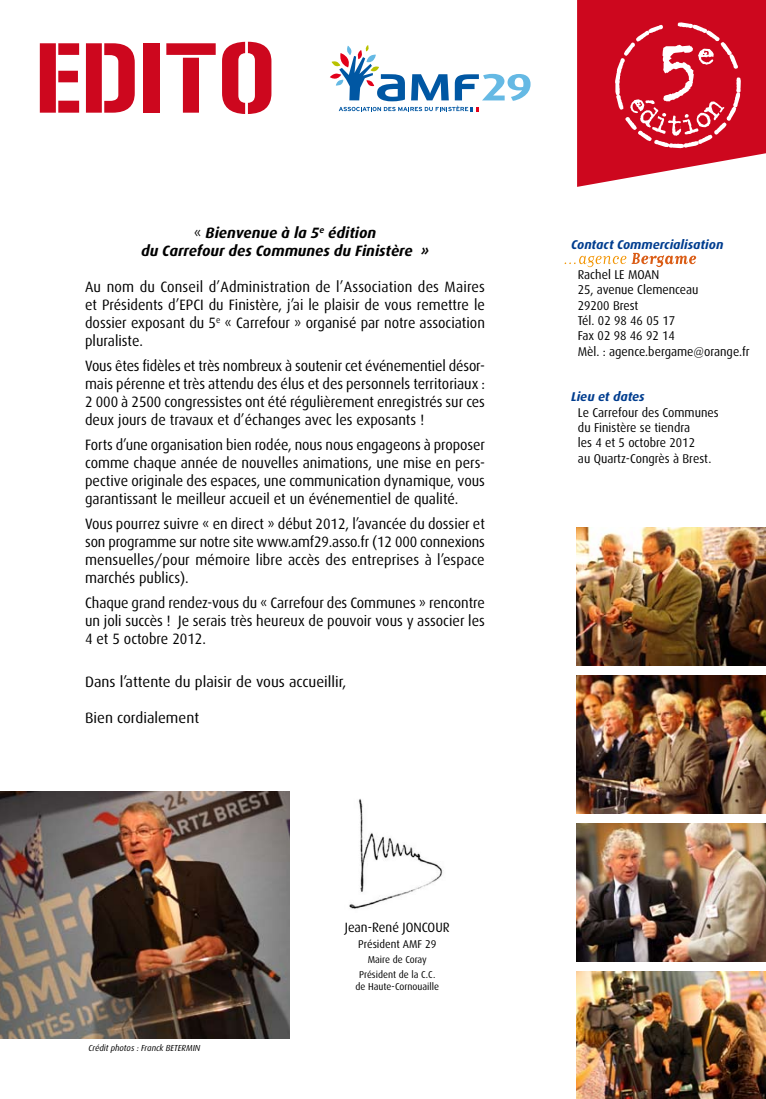
<style>
.page{position:relative;width:766px;height:1099px;background:#fff}
.page>*{position:absolute;margin:0;border:0;box-sizing:border-box;transform-origin:0 0}
.t1{font:98.25px "Gunplay";color:#cd071e}
.t2{font:15px/18px "Dax";color:#000;text-align:justify;scale:.95 1}
.t3{font:15px/18px "Dax";color:#000;text-align:justify;scale:.94 1}
.t4{font:15px/18px "Dax";color:#000;text-align:justify;scale:.96 1}
.t5{font:italic 700 15px/18px "Dax";color:#000;text-align:center}
.t6{font:15px "Dax";color:#000}
.t7{font:13.5px "Dax";color:#000;scale:.95 1}
.t8{font:12.75px/15.2px "Dax";color:#000;scale:.95 1}
.t9{font:italic 700 12.75px "Dax";color:#003d8f}
.t10{font:11.25px "Dax";color:#000;scale:.95 1}
.t11{font:10px/15.1px "Dax";color:#000;text-align:center;scale:.95 1}
.t12{font:italic 8.75px "Dax";color:#000;scale:.95 1}
.s1{font-weight:400;font-style:normal}
</style>
<div class="page">
<img style="left:349px;top:798px;width:95px;height:111px">
<svg style="left:577px;top:0;width:188px;height:187px;fill:#cd071e"></svg>
<img style="left:0;top:791px;width:289px;height:247px">
<img style="left:576px;top:823px;width:189px;height:138px">
<img style="left:576px;top:527px;width:189px;height:138px">
<img style="left:576px;top:675px;width:189px;height:138px">
<img style="left:576px;top:971px;width:189px;height:127px">
<svg style="left:615px;top:22px;width:125px;height:126px;background:#d53345"></svg>
<svg style="left:330px;top:45px;width:200px;height:66px"></svg>
<svg style="left:564px;top:253px;width:132px;height:14px"></svg>
<h1 class="t1" style="left:35px;top:25px;width:241px">edito</h1>
<p class="t5" style="left:141px;top:223px;width:289px"><span class="s1">«</span> Bienvenue à la 5<sup>e</sup> édition<br>du Carrefour des Communes du Finistère »</p>
<p class="t4" style="left:85px;top:277px;width:418px">Au nom du Conseil d’Administration de l’Association des Maires et Présidents d’EPCI du Finistère, j’ai le plaisir de vous remettre le dossier exposant du 5<sup>e</sup> « Carrefour » organisé par notre association pluraliste.</p>
<p class="t3" style="left:85px;top:357px;width:427px">Vous êtes fidèles et très nombreux à soutenir cet événementiel désor&shy;mais pérenne et très attendu des élus et des personnels territoriaux :<br>2 000 à 2500 congressistes ont été régulièrement enregistrés sur ces deux jours de travaux et d’échanges avec les exposants !</p>
<p class="t2" style="left:85px;top:436px;width:422px">Forts d’une organisation bien rodée, nous nous engageons à proposer comme chaque année de nouvelles animations, une mise en pers&shy;pective originale des espaces, une communication dynamique, vous garantissant le meilleur accueil et un événementiel de qualité.</p>
<p class="t2" style="left:85px;top:515px;width:422px">Vous pourrez suivre « en direct » début 2012, l’avancée du dossier et son programme sur notre site www.amf29.asso.fr (12 000 connexions mensuelles/pour mémoire libre accès des entreprises à l’espace marchés publics).</p>
<p class="t2" style="left:85px;top:594px;width:422px">Chaque grand rendez-vous du « Carrefour des Communes » rencontre un joli succès ! Je serais très heureux de pouvoir vous y associer les 4 et 5 octobre 2012.</p>
<p class="t6" style="left:85px;top:673px;width:263px">Dans l’attente du plaisir de vous accueillir,</p>
<p class="t6" style="left:85px;top:709px;width:115px">Bien cordialement</p>
<p class="t12" style="left:88px;top:1043px;width:119px">Crédit photos : Franck BETERMIN</p>
<p class="t7" style="left:344px;top:919px;width:112px">Jean-René JONCOUR</p>
<p class="t10" style="left:358px;top:937px;width:84px">Président AMF 29</p>
<p class="t11" style="left:359px;top:952px;width:82px">Maire de Coray<br>Président de la C.C.</p>
<p class="t11" style="left:355px;top:979px;width:89px">de Haute-Cornouaille</p>
<p class="t9" style="left:571px;top:237px;width:154px">Contact Commercialisation</p>
<p class="t8" style="left:577px;top:267px;width:183px">Rachel LE MOAN<br>25, avenue Clemenceau<br>29200 Brest<br>Tél. 02 98 46 05 17<br>Fax 02 98 46 92 14<br>Mèl. : agence.bergame@orange.fr</p>
<p class="t9" style="left:571px;top:390px;width:75px">Lieu et dates</p>
<p class="t8" style="left:577px;top:405px;width:149px">Le Carrefour des Communes du Finistère se tiendra<br>les 4 et 5 octobre 2012<br>au Quartz-Congrès à Brest.</p>
</div>
